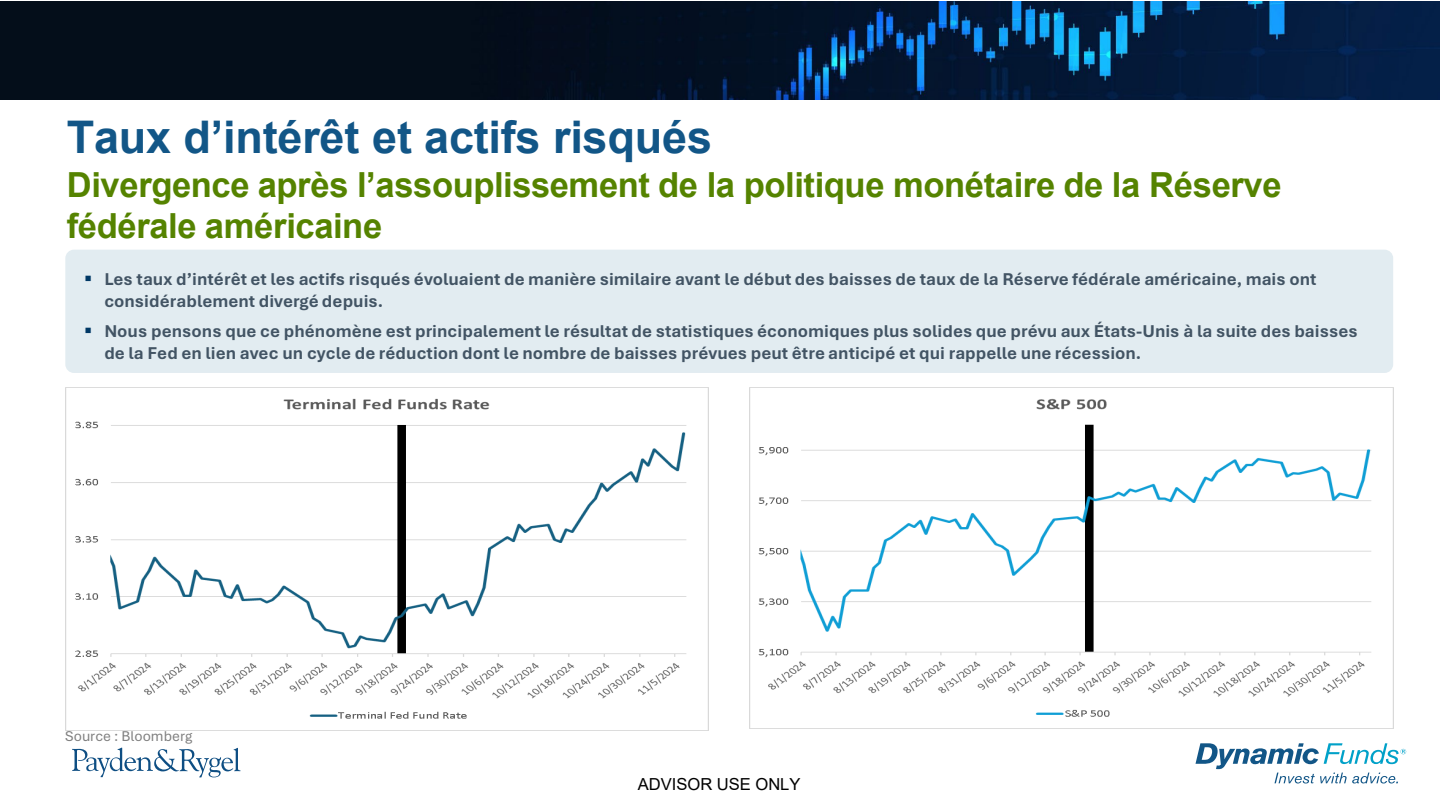
<style>
.page{position:relative;width:1440px;height:810px;background:#fff}
.page>*{position:absolute;margin:0;border:0;box-sizing:border-box;transform-origin:0 0}
.t1{font:700 45px "Arial";letter-spacing:-.005em;color:#125687}
.t2{font:700 34.5px/41.4px "Arial";letter-spacing:-.01em;color:#558300}
.t3{font:700 18px/21.6px "Aptos";color:#425464}
.t4{font:16.5px "Arial";letter-spacing:-.005em;color:#000}
.t5{font:15px "Aptos";color:#7f7f7f}
.s1{color:#003865}
</style>
<div class="page">
<img style="left:0;top:2px;width:1440px;height:97px">
<svg style="left:72px;top:748px;width:169px;height:29px"></svg>
<svg style="left:1196px;top:743px;width:210px;height:41px"></svg>
<div style="left:65px;top:250px;width:1328px;height:123px;background:#e2ecf1;border-radius:9px"></div>
<img style="left:65px;top:387px;width:644px;height:344px">
<img style="left:750px;top:387px;width:643px;height:342px">
<p class="t1" style="left:67px;top:106px;width:647px">Taux d’intérêt et actifs risqués</p>
<p class="t2" style="left:67px;top:164px;width:1216px">Divergence après l’assouplissement de la politique monétaire de la Réserve fédérale américaine</p>
<p class="t3" style="left:104px;top:268px;width:1214px;text-indent:-20px"><span class="s1">▪</span> Les taux d’intérêt et les actifs risqués évoluaient de manière similaire avant le début des baisses de taux de la Réserve fédérale américaine, mais ont considérablement divergé depuis.</p>
<p class="t3" style="left:104px;top:320px;width:1255px;text-indent:-20px"><span class="s1">▪</span> Nous pensons que ce phénomène est principalement le résultat de statistiques économiques plus solides que prévu aux États-Unis à la suite des baisses de la Fed en lien avec un cycle de réduction dont le nombre de baisses prévues peut être anticipé et qui rappelle une récession.</p>
<p class="t5" style="left:65px;top:726px;width:129px">Source : Bloomberg</p>
<p class="t4" style="left:638px;top:773px;width:164px">ADVISOR USE ONLY</p>
</div>
